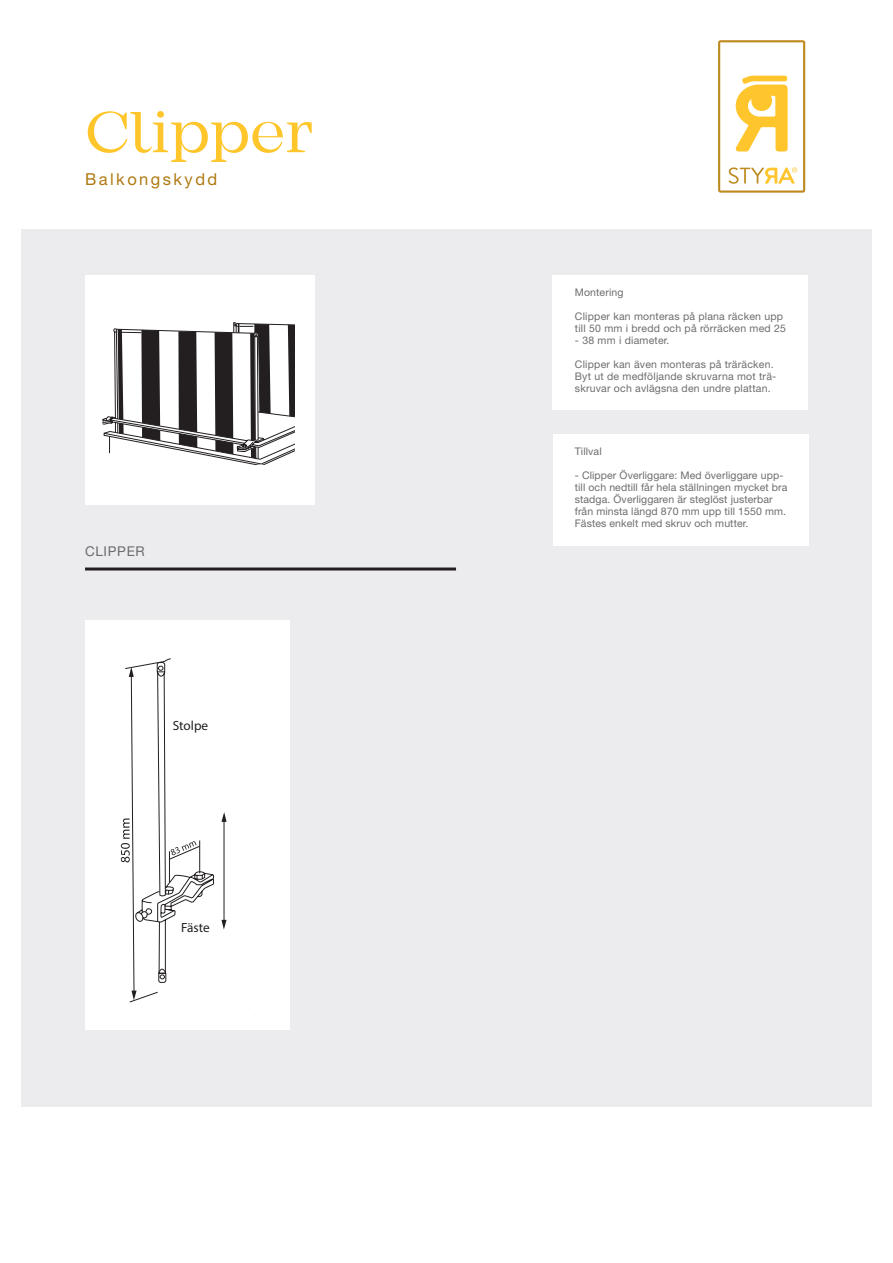
<style>
.page{position:relative;width:893px;height:1263px;background:#fff}
.page>*{position:absolute;margin:0;border:0;box-sizing:border-box;transform-origin:0 0}
.t1{font:60px "Mirador";color:#fec62a}
.t2{font:16.5px "Helvetica Neue LT Std";letter-spacing:.15em;color:#b07a12}
.t3{font:13.5px "Helvetica Neue LT Std";letter-spacing:.05em;color:#6c6d70}
.t4{font:13.2px "Myriad Pro";color:#231f20}
.t5{font:10.5px/12px "Helvetica Neue LT Std";letter-spacing:.01em;color:#6c6d70}
</style>
<div class="page">
<div style="left:21px;top:308px;width:851px;height:799px;background:#ececee"></div>
<div style="left:21px;top:229px;width:851px;height:92px;background:#ececee"></div>
<svg style="left:718px;top:40px;width:87px;height:153px"></svg>
<hr style="left:85px;top:567px;width:371px;height:3px;background:#231f20">
<div style="left:85px;top:275px;width:230px;height:230px;background:#fff"></div>
<div style="left:553px;top:275px;width:255px;height:135px;background:#fff"></div>
<div style="left:554px;top:434px;width:255px;height:112px;background:#fff"></div>
<svg style="left:102px;top:322px;width:192px;height:143px"></svg>
<div style="left:85px;top:620px;width:205px;height:410px;background:#fff"></div>
<svg style="left:120px;top:812px;width:129px;height:197px"></svg>
<svg style="left:121px;top:658px;width:93px;height:351px"></svg>
<h1 class="t1" style="left:85px;top:97px;width:230px">Clipper</h1>
<h2 class="t2" style="left:85px;top:169px;width:134px">Balkongskydd</h2>
<p class="t3" style="left:85px;top:543px;width:61px">CLIPPER</p>
<p class="t4" style="left:173px;top:718px;width:37px">Stolpe</p>
<p class="t4" style="left:181px;top:920px;width:30px">Fäste</p>
<p class="t5" style="left:575px;top:286px;width:50px">Montering</p>
<p class="t5" style="left:575px;top:310px;width:213px">Clipper kan monteras på plana räcken upp till 50 mm i bredd och på rörräcken med 25</p>
<p class="t5" style="left:575px;top:334px;width:96px">- 38 mm i diameter.</p>
<p class="t5" style="left:575px;top:358px;width:203px">Clipper kan även monteras på träräcken.<br>Byt ut de medföljande skruvarna mot trä&shy;skruvar och avlägsna den undre plattan.</p>
<p class="t5" style="left:575px;top:445px;width:28px">Tillval</p>
<p class="t5" style="left:575px;top:469px;width:214px">- Clipper Överliggare: Med överliggare upp&shy;till och nedtill får hela ställningen mycket bra stadga. Överliggaren är steglöst justerbar från minsta längd 870 mm upp till 1550 mm.<br>Fästes enkelt med skruv och mutter.</p>
</div>
